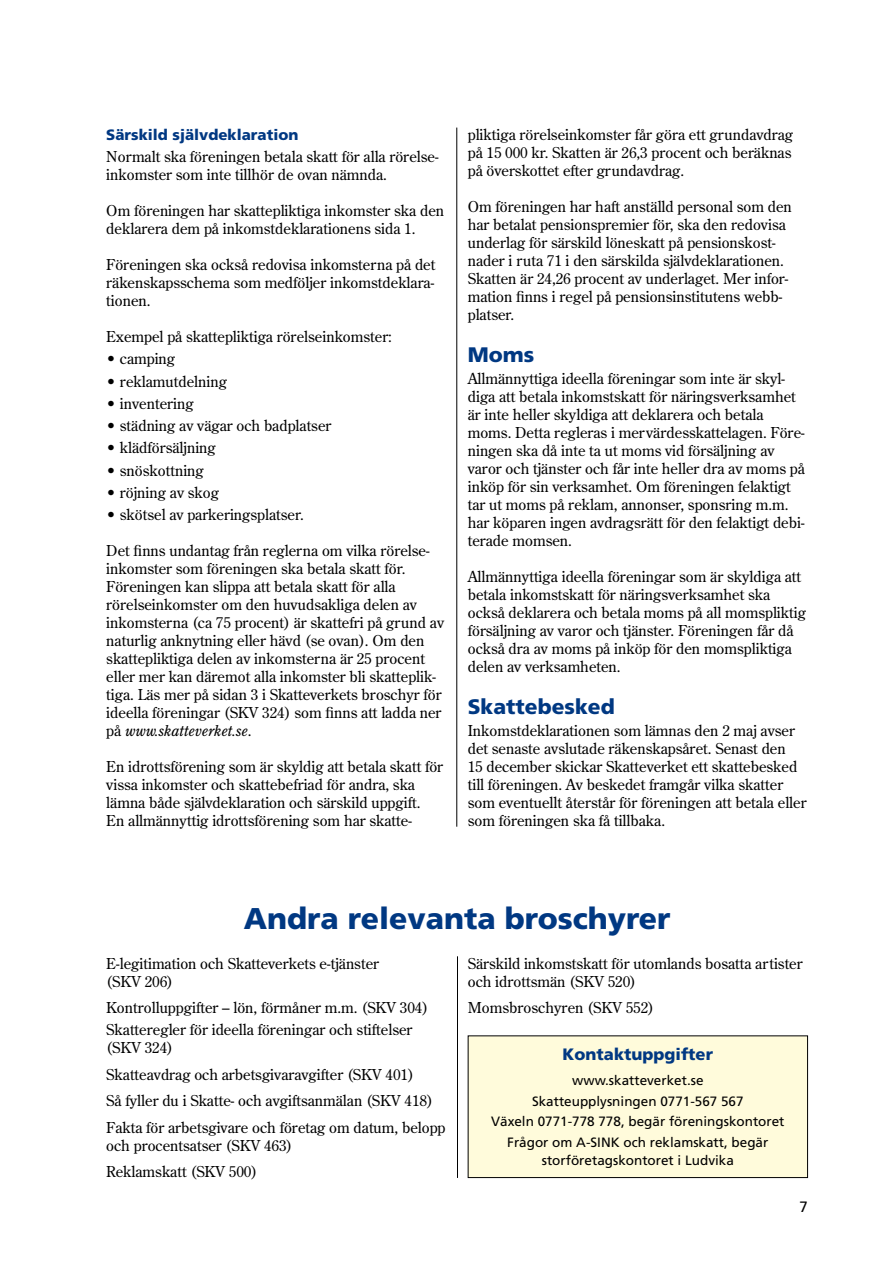
<style>
.page{position:relative;width:893px;height:1263px;background:#fff}
.page>*{position:absolute;margin:0;border:0;box-sizing:border-box;transform-origin:0 0}
.t1{font:900 30px "Frutiger";color:#003882}
.t2{font:900 21px "Frutiger";color:#003882}
.t3{font:900 16.5px "Frutiger";color:#003882}
.t4{font:15px/18px "Century Old Style";color:#000}
.t5{font:900 15px "Frutiger";color:#003882}
.t6{font:15px "Frutiger";color:#000}
.t7{font:13.5px/20.7px "Frutiger";color:#000;text-align:center}
.s1{font-style:italic}
</style>
<div class="page">
<hr style="left:456px;top:128px;width:1px;height:699px;background:#000">
<hr style="left:457px;top:956px;width:1px;height:222px;background:#000">
<div style="left:468px;top:1036px;width:339px;height:141px;background:#fffbdb"></div>
<div style="left:468px;top:1035px;width:340px;height:143px;border:1px solid #000"></div>
<p class="t5" style="left:106px;top:126px;width:194px">Särskild självdeklaration</p>
<p class="t4" style="left:106px;top:147px;width:334px">Normalt ska föreningen betala skatt för alla rörelse&shy;inkomster som inte tillhör de ovan nämnda.</p>
<p class="t4" style="left:106px;top:201px;width:339px">Om föreningen har skattepliktiga inkomster ska den deklarera dem på inkomstdeklarationens sida 1.</p>
<p class="t4" style="left:106px;top:255px;width:331px;text-align:justify">Föreningen ska också redovisa inkomsterna på det räkenskapsschema som medföljer inkomstdeklara&shy;tionen.</p>
<p class="t4" style="left:106px;top:327px;width:287px">Exempel på skattepliktiga rörelseinkomster:</p>
<p class="t4" style="left:106px;top:349px;width:70px">• camping</p>
<p class="t4" style="left:106px;top:372px;width:122px">• reklamutdelning</p>
<p class="t4" style="left:106px;top:394px;width:89px">• inventering</p>
<p class="t4" style="left:106px;top:416px;width:227px">• städning av vägar och badplatser</p>
<p class="t4" style="left:106px;top:438px;width:111px">• klädförsäljning</p>
<p class="t4" style="left:106px;top:461px;width:99px">• snöskottning</p>
<p class="t4" style="left:106px;top:483px;width:114px">• röjning av skog</p>
<p class="t4" style="left:106px;top:505px;width:199px">• skötsel av parkeringsplatser.</p>
<p class="t4" style="left:106px;top:541px;width:339px">Det finns undantag från reglerna om vilka rörelse&shy;inkomster som föreningen ska betala skatt för.<br>Föreningen kan slippa att betala skatt för alla rörelseinkomster om den huvudsakliga delen av inkomsterna (ca 75 procent) är skattefri på grund av naturlig anknytning eller hävd (se ovan). Om den skattepliktiga delen av inkomsterna är 25 procent eller mer kan däremot alla inkomster bli skatteplik&shy;tiga. Läs mer på sidan 3 i Skatteverkets broschyr för ideella föreningar (SKV 324) som finns att ladda ner på <span class="s1">www.skatteverket.se</span>.</p>
<p class="t4" style="left:106px;top:757px;width:338px">En idrottsförening som är skyldig att betala skatt för vissa inkomster och skattebefriad för andra, ska lämna både självdeklaration och särskild uppgift.<br>En allmännyttig idrottsförening som har skatte-</p>
<p class="t4" style="left:468px;top:125px;width:327px;text-align:justify">pliktiga rörelseinkomster får göra ett grundavdrag på 15 000 kr. Skatten är 26,3 procent och beräknas på överskottet efter grundavdrag.</p>
<p class="t4" style="left:468px;top:197px;width:326px">Om föreningen har haft anställd personal som den har betalat pensionspremier för, ska den redovisa underlag för särskild löneskatt på pensions-kost&shy;nader i ruta 71 i den särskilda självdeklarationen.<br>Skatten är 24,26 procent av underlaget. Mer infor&shy;mation finns i regel på pensionsinstitutens webb&shy;platser.</p>
<h2 class="t2" style="left:468px;top:342px;width:68px">Moms</h2>
<p class="t4" style="left:468px;top:369px;width:339px">Allmännyttiga ideella föreningar som inte är skyl&shy;diga att betala inkomstskatt för näringsverksamhet är inte heller skyldiga att deklarera och betala moms. Detta regleras i mervärdesskattelagen. Före&shy;ningen ska då inte ta ut moms vid försäljning av varor och tjänster och får inte heller dra av moms på inköp för sin verksamhet. Om föreningen felaktigt tar ut moms på reklam, annonser, sponsring m.m. har köparen ingen avdragsrätt för den felaktigt debi&shy;terade momsen.</p>
<p class="t4" style="left:468px;top:567px;width:340px">Allmännyttiga ideella föreningar som är skyldiga att betala inkomstskatt för näringsverksamhet ska också deklarera och betala moms på all momspliktig försäljning av varor och tjänster. Föreningen får då också dra av moms på inköp för den momspliktiga delen av verksamheten.</p>
<h2 class="t2" style="left:468px;top:694px;width:149px">Skattebesked</h2>
<p class="t4" style="left:468px;top:721px;width:340px">Inkomstdeklarationen som lämnas den 2 maj avser det senaste avslutade räkenskapsåret. Senast den<br>15 december skickar Skatteverket ett skattebesked till föreningen. Av beskedet framgår vilka skatter som eventuellt återstår för föreningen att betala eller som föreningen ska få tillbaka.</p>
<h1 class="t1" style="left:244px;top:900px;width:428px">Andra relevanta broschyrer</h1>
<p class="t4" style="left:106px;top:954px;width:274px">E-legitimation och Skatteverkets e-tjänster (SKV 206)</p>
<p class="t4" style="left:106px;top:996px;width:324px;line-height:22.2px">Kontrolluppgifter – lön, förmåner m.m. (SKV 304)<br>Skatteregler för ideella föreningar och stiftelser</p>
<p class="t4" style="left:106px;top:1034px;width:341px;line-height:26.5px">(SKV 324)<br>Skatteavdrag och arbetsgivaravgifter (SKV 401)<br>Så fyller du i Skatte- och avgiftsanmälan (SKV 418)<br>Fakta för arbetsgivare och företag om datum, belopp</p>
<p class="t4" style="left:106px;top:1132px;width:188px;line-height:26.5px">och procentsatser (SKV 463)<br>Reklamskatt (SKV 500)</p>
<p class="t4" style="left:468px;top:954px;width:336px">Särskild inkomstskatt för utomlands bosatta artister och idrottsmän (SKV 520)</p>
<p class="t4" style="left:468px;top:998px;width:188px">Momsbroschyren (SKV 552)</p>
<p class="t3" style="left:563px;top:1044px;width:152px">Kontaktuppgifter</p>
<p class="t7" style="left:491px;top:1070px;width:295px">www.skatteverket.se<br>Skatteupplysningen 0771-567 567<br>Växeln 0771-778 778, begär föreningskontoret Frågor om A-SINK och reklamskatt, begär</p>
<p class="t7" style="left:542px;top:1150px;width:194px">storföretagskontoret i Ludvika</p>
<p class="t6" style="left:800px;top:1198px;width:10px">7</p>
</div>
